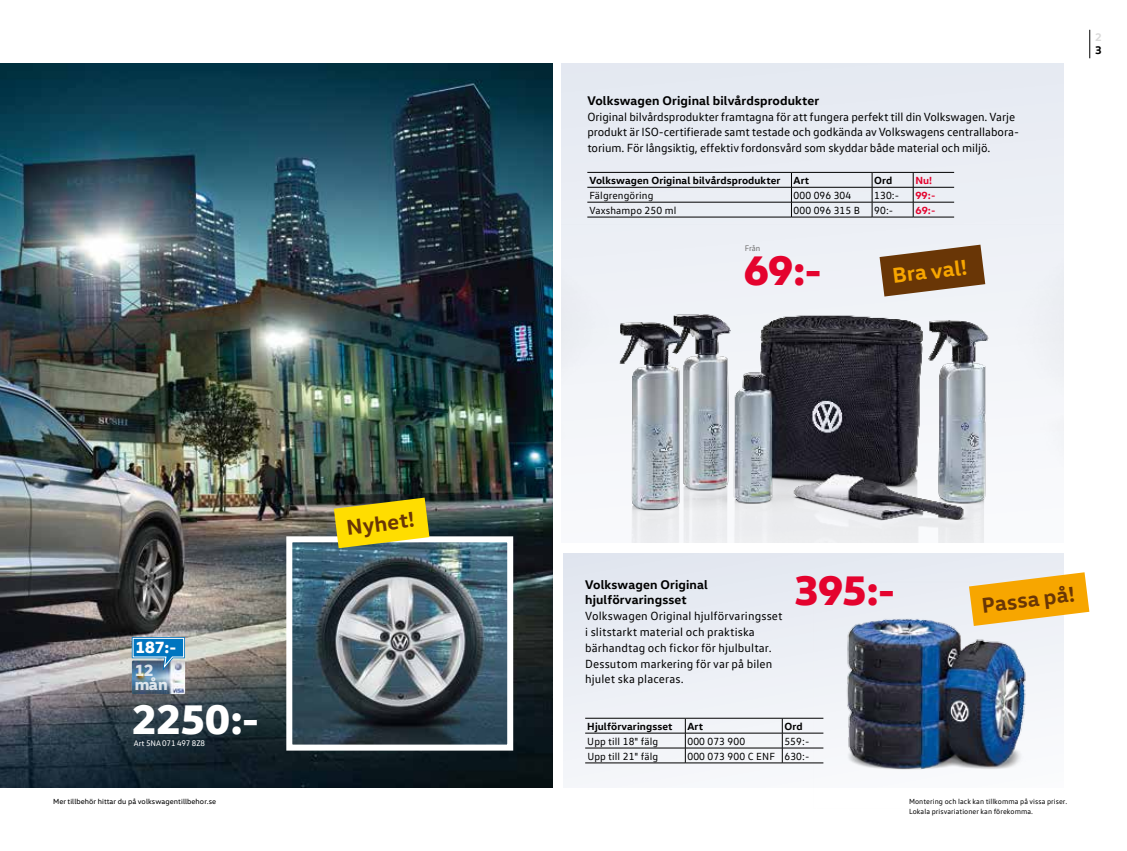
<style>
.page{position:relative;width:1127px;height:851px;background:#fff}
.page>*{position:absolute;margin:0;border:0;box-sizing:border-box;transform-origin:0 0}
.t1{font:800 42px "VW Head";color:#e4032e}
.t2{font:800 42px "VW Head";color:#fff}
.t3{font:700 21.75px "VW Head";color:#693606}
.t4{font:700 21.75px "VW Head";color:#f7a600}
.t5{font:800 16.5px/13.5px "VW Head";color:#fff}
.t6{font:700 12.75px/15.8px "VW Head";letter-spacing:.01em;color:#000}
.t7{font:12px/15.8px "VW Text";letter-spacing:-.005em;color:#000}
.t8{font:700 11.25px "VW Head";color:#dadada}
.t9{font:700 11.25px "VW Head";color:#000}
.t10{font:10.5px "VW Text";letter-spacing:.01em;color:#000}
.t11{font:700 10.5px "VW Head";letter-spacing:.01em;color:#000}
.t12{font:700 10.5px "VW Head";color:#e4032e}
.t13{font:8.25px "VW Text";letter-spacing:-.01em;color:#fff}
.t14{font:8.25px "VW Text";color:#706f6f}
.t15{font:7.5px/10.5px "VW Text";letter-spacing:.01em;color:#000}
.t16{font:7.5px "VW Head";letter-spacing:.01em;color:#000}
</style>
<div class="page">
<div style="left:563px;top:553px;width:500px;height:234px;background:#ebeef4"></div>
<img style="left:0;top:64px;width:553px;height:723px">
<svg style="left:1089px;top:30px;width:1px;height:28px"></svg>
<img style="left:813px;top:619px;width:247px;height:168px">
<img style="left:293px;top:543px;width:213px;height:200px">
<div style="left:286px;top:536px;width:227px;height:214px;border:6px solid #fff"></div>
<svg style="left:334px;top:497px;width:95px;height:51px;background:#d2bb17"></svg>
<img style="left:132px;top:670px;width:53px;height:24px">
<svg style="left:132px;top:637px;width:53px;height:33px;background:#418bbc"></svg>
<div style="left:562px;top:64px;width:501px;height:478px;background:#eaedf4"></div>
<img style="left:562px;top:282px;width:501px;height:260px">
<hr style="left:587px;top:172px;width:205px;height:1px;background:#000">
<hr style="left:913px;top:172px;width:41px;height:1px;background:#000">
<hr style="left:587px;top:187px;width:205px;height:1px;background:#000">
<hr style="left:913px;top:187px;width:41px;height:1px;background:#000">
<hr style="left:587px;top:202px;width:205px;height:1px;background:#000">
<svg style="left:791px;top:172px;width:1px;height:45px"></svg>
<hr style="left:913px;top:202px;width:41px;height:1px;background:#000">
<svg style="left:913px;top:172px;width:1px;height:45px"></svg>
<hr style="left:792px;top:172px;width:80px;height:1px;background:#000">
<hr style="left:872px;top:172px;width:41px;height:1px;background:#000">
<hr style="left:792px;top:187px;width:80px;height:1px;background:#000">
<hr style="left:872px;top:187px;width:41px;height:1px;background:#000">
<hr style="left:792px;top:202px;width:80px;height:1px;background:#000">
<hr style="left:872px;top:202px;width:41px;height:1px;background:#000">
<svg style="left:872px;top:172px;width:1px;height:45px"></svg>
<hr style="left:791px;top:217px;width:81px;height:1px;background:#000">
<hr style="left:872px;top:217px;width:41px;height:1px;background:#000">
<hr style="left:587px;top:217px;width:204px;height:1px;background:#000">
<hr style="left:913px;top:217px;width:41px;height:1px;background:#000">
<svg style="left:879px;top:244px;width:106px;height:52px"></svg>
<hr style="left:585px;top:717px;width:100px;height:1px;background:#000">
<hr style="left:782px;top:717px;width:41px;height:1px;background:#000">
<hr style="left:585px;top:732px;width:100px;height:1px;background:#000">
<hr style="left:782px;top:732px;width:41px;height:1px;background:#000">
<hr style="left:585px;top:747px;width:100px;height:1px;background:#000">
<svg style="left:685px;top:718px;width:1px;height:44px"></svg>
<hr style="left:782px;top:747px;width:41px;height:1px;background:#000">
<svg style="left:782px;top:718px;width:1px;height:44px"></svg>
<hr style="left:685px;top:717px;width:97px;height:1px;background:#000">
<hr style="left:685px;top:732px;width:97px;height:1px;background:#000">
<hr style="left:685px;top:747px;width:97px;height:1px;background:#000">
<hr style="left:685px;top:762px;width:97px;height:1px;background:#000">
<hr style="left:585px;top:762px;width:100px;height:1px;background:#000">
<hr style="left:782px;top:762px;width:41px;height:1px;background:#000">
<svg style="left:969px;top:572px;width:120px;height:54px"></svg>
<h3 class="t5" style="left:135px;top:640px;width:42px">187:-</h3>
<h3 class="t5" style="left:134px;top:662px;width:35px">12 mån</h3>
<h1 class="t2" style="left:132px;top:691px;width:129px">2250:-</h1>
<p class="t13" style="left:134px;top:738px;width:73px">Art 5NA 071 497 8Z8</p>
<p class="t16" style="left:53px;top:796px;width:165px">Mer tillbehör hittar du på volkswagentillbehor.se</p>
<h2 class="t3" style="left:345px;top:513px;width:70px;rotate:-7deg">Nyhet!</h2>
<p class="t6" style="left:587px;top:92px;width:234px">Volkswagen Original bilvårdsprodukter</p>
<p class="t7" style="left:587px;top:108px;width:433px">Original bilvårdsprodukter framtagna för att fungera perfekt till din Volkswagen. Varje produkt är ISO-certifierade samt testade och godkända av Volkswagens centrallabora&shy;torium. För långsiktig, effektiv fordonsvård som skyddar både material och miljö.</p>
<p class="t11" style="left:589px;top:173px;width:221px">Volkswagen Original bilvårdsprodukter Art</p>
<p class="t11" style="left:874px;top:173px;width:20px">Ord</p>
<p class="t12" style="left:915px;top:173px;width:18px">Nu!</p>
<p class="t10" style="left:589px;top:189px;width:66px">Fälgrengöring</p>
<p class="t10" style="left:793px;top:189px;width:59px">000 096 304</p>
<p class="t10" style="left:874px;top:189px;width:26px">130:-</p>
<p class="t12" style="left:915px;top:188px;width:22px">99:-</p>
<p class="t10" style="left:589px;top:204px;width:88px">Vaxshampo 250 ml</p>
<p class="t10" style="left:793px;top:204px;width:68px">000 096 315 B</p>
<p class="t10" style="left:874px;top:204px;width:21px">90:-</p>
<p class="t12" style="left:915px;top:203px;width:22px">69:-</p>
<p class="t14" style="left:745px;top:243px;width:17px">Från</p>
<h1 class="t1" style="left:744px;top:242px;width:80px">69:-</h1>
<h2 class="t4" style="left:891px;top:262px;width:77px;rotate:-7deg">Bra val!</h2>
<p class="t8" style="left:1095px;top:30px;width:8px">2</p>
<p class="t9" style="left:1095px;top:43px;width:8px">3</p>
<p class="t6" style="left:585px;top:575px;width:124px">Volkswagen Original hjulförvaringsset</p>
<p class="t7" style="left:585px;top:607px;width:199px">Volkswagen Original hjulförvaringsset i slitstarkt material och praktiska bärhandtag och fickor för hjulbultar.<br>Dessutom markering för var på bilen hjulet ska placeras.</p>
<h1 class="t1" style="left:794px;top:562px;width:103px">395:-</h1>
<p class="t11" style="left:587px;top:719px;width:87px">Hjulförvaringsset</p>
<p class="t11" style="left:687px;top:719px;width:17px">Art</p>
<p class="t11" style="left:784px;top:719px;width:20px">Ord</p>
<p class="t10" style="left:587px;top:734px;width:73px">Upp till 18" fälg</p>
<p class="t10" style="left:687px;top:734px;width:59px">000 073 900</p>
<p class="t10" style="left:784px;top:734px;width:26px">559:-</p>
<p class="t10" style="left:587px;top:749px;width:73px">Upp till 21" fälg</p>
<p class="t10" style="left:687px;top:749px;width:123px">000 073 900 C ENF 630:-</p>
<h2 class="t3" style="left:980px;top:591px;width:95px;rotate:-7deg">Passa på!</h2>
<p class="t15" style="left:909px;top:795px;width:160px">Montering och lack kan tillkomma på vissa priser.<br>Lokala prisvariationer kan förekomma.</p>
</div>
